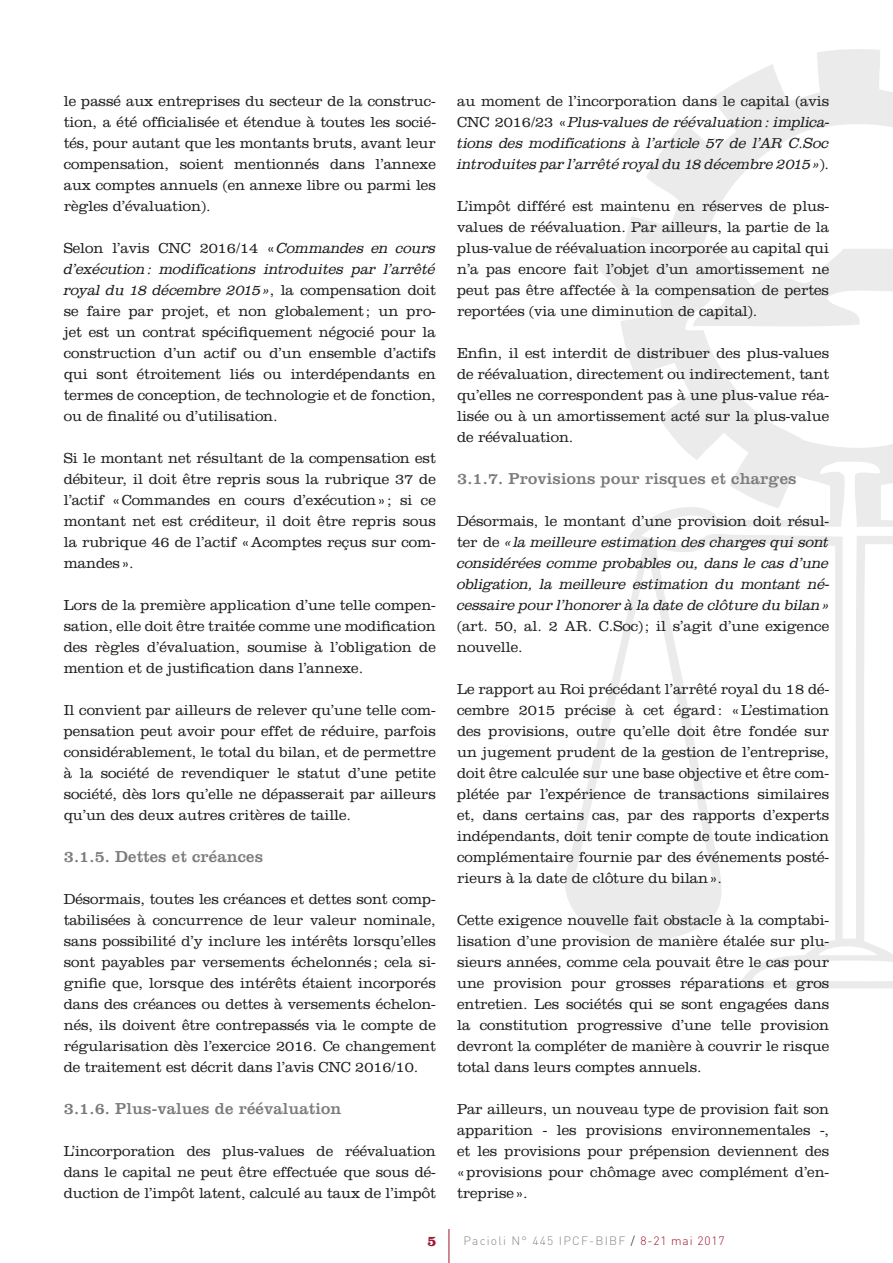
<style>
.page{position:relative;width:893px;height:1263px;background:#fff}
.page>*{position:absolute;margin:0;border:0;box-sizing:border-box;transform-origin:0 0}
.t1{font:16.5px "Clarendon LT Std";letter-spacing:.01em;color:#7c7b7b}
.t2{font:300 15px/21px "Clarendon LT Std";letter-spacing:-.005em;color:#1d1d1b;text-align:justify}
.t3{font:italic 300 15px/21px "Clarendon Std";letter-spacing:-.005em;color:#1d1d1b;text-align:justify}
.t4{font:700 14.85px "Clarendon LT Std";color:#9d162e}
.t5{font:300 12px "DIN";letter-spacing:.1em;color:#878787}
.s1{font-family:"Clarendon Std";font-style:italic}
.s2{font-family:"Clarendon LT Std";font-style:normal}
.s3{color:#1d1d1b}
.s4{color:#9d162e}
</style>
<div class="page">
<svg style="left:565px;top:49px;width:328px;height:939px"></svg>
<hr style="left:449px;top:1229px;width:1px;height:34px;background:#9d162e">
<p class="t2" style="left:64px;top:91px;width:374px">le passé aux entreprises du secteur de la construc&shy;tion, a été officialisée et étendue à toutes les socié&shy;tés, pour autant que les montants bruts, avant leur compensation, soient mentionnés dans l’annexe aux comptes annuels (en annexe libre ou parmi les règles d’évaluation).</p>
<p class="t2" style="left:64px;top:238px;width:374px">Selon l’avis CNC 2016/14 «<span class="s1">Commandes en cours</span></p>
<p class="t3" style="left:64px;top:259px;width:374px">d’exécution: modifications introduites par l’arrêté royal du 18 décembre 2015»<span class="s2">, la compensation doit</span></p>
<p class="t2" style="left:64px;top:301px;width:374px">se faire par projet, et non globalement; un pro&shy;jet est un contrat spécifiquement négocié pour la construction d’un actif ou d’un ensemble d’actifs qui sont étroitement liés ou interdépendants en termes de conception, de technologie et de fonction, ou de finalité ou d’utilisation.</p>
<p class="t2" style="left:64px;top:448px;width:374px">Si le montant net résultant de la compensation est débiteur, il doit être repris sous la rubrique 37 de l’actif «Commandes en cours d’exécution»; si ce montant net est créditeur, il doit être repris sous la rubrique 46 de l’actif «Acomptes reçus sur com&shy;mandes».</p>
<p class="t2" style="left:64px;top:595px;width:374px">Lors de la première application d’une telle compen&shy;sation, elle doit être traitée comme une modification des règles d’évaluation, soumise à l’obligation de mention et de justification dans l’annexe.</p>
<p class="t2" style="left:64px;top:700px;width:374px">Il convient par ailleurs de relever qu’une telle com&shy;pensation peut avoir pour effet de réduire, parfois considérablement, le total du bilan, et de permettre à la société de revendiquer le statut d’une petite société, dès lors qu’elle ne dépasserait par ailleurs qu’un des deux autres critères de taille.</p>
<p class="t1" style="left:64px;top:847px;width:201px">3.1.5. Dettes et créances</p>
<p class="t2" style="left:64px;top:889px;width:374px">Désormais, toutes les créances et dettes sont comp&shy;tabilisées à concurrence de leur valeur nominale, sans possibilité d’y inclure les intérêts lorsqu’elles sont payables par versements échelonnés; cela si&shy;gnifie que, lorsque des intérêts étaient incorporés dans des créances ou dettes à versements échelon&shy;nés, ils doivent être contrepassés via le compte de régularisation dès l’exercice 2016. Ce changement de traitement est décrit dans l’avis CNC 2016/10.</p>
<p class="t1" style="left:64px;top:1099px;width:279px">3.1.6. Plus-values de réévaluation</p>
<p class="t2" style="left:64px;top:1141px;width:374px">L’incorporation des plus-values de réévaluation dans le capital ne peut être effectuée que sous dé&shy;duction de l’impôt latent, calculé au taux de l’impôt</p>
<p class="t2" style="left:457px;top:91px;width:374px">au moment de l’incorporation dans le capital (avis</p>
<p class="t3" style="left:457px;top:112px;width:374px"><span class="s2">CNC 2016/23 «</span>Plus-values de réévaluation: implica&shy;tions des modifications à l’article 57 de l’AR C.Soc introduites par l’arrêté royal du 18 décembre 2015»<span class="s2">).</span></p>
<p class="t2" style="left:457px;top:196px;width:374px">L’impôt différé est maintenu en réserves de plus&shy;values de réévaluation. Par ailleurs, la partie de la plus-value de réévaluation incorporée au capital qui n’a pas encore fait l’objet d’un amortissement ne peut pas être affectée à la compensation de pertes reportées (via une diminution de capital).</p>
<p class="t2" style="left:457px;top:343px;width:374px">Enfin, il est interdit de distribuer des plus-values de réévaluation, directement ou indirectement, tant qu’elles ne correspondent pas à une plus-value réa&shy;lisée ou à un amortissement acté sur la plus-value de réévaluation.</p>
<p class="t1" style="left:457px;top:469px;width:341px">3.1.7. Provisions pour risques et charges</p>
<p class="t2" style="left:457px;top:511px;width:374px">Désormais, le montant d’une provision doit résul-</p>
<p class="t3" style="left:457px;top:532px;width:374px"><span class="s2">ter de</span> «la meilleure estimation des charges qui sont considérées comme probables ou, dans le cas d’une obligation, la meilleure estimation du montant né&shy;cessaire pour l’honorer à la date de clôture du bilan»</p>
<p class="t2" style="left:457px;top:616px;width:374px">(art. 50, al. 2 AR. C.Soc); il s’agit d’une exigence nouvelle.</p>
<p class="t2" style="left:457px;top:679px;width:374px">Le rapport au Roi précédant l’arrêté royal du 18 dé&shy;cembre 2015 précise à cet égard: «L’estimation des provisions, outre qu’elle doit être fondée sur un jugement prudent de la gestion de l’entreprise, doit être calculée sur une base objective et être com&shy;plétée par l’expérience de transactions similaires et, dans certains cas, par des rapports d’experts indépendants, doit tenir compte de toute indication complémentaire fournie par des événements posté&shy;rieurs à la date de clôture du bilan».</p>
<p class="t2" style="left:457px;top:910px;width:374px">Cette exigence nouvelle fait obstacle à la comptabi&shy;lisation d’une provision de manière étalée sur plu&shy;sieurs années, comme cela pouvait être le cas pour une provision pour grosses réparations et gros entretien. Les sociétés qui se sont engagées dans la constitution progressive d’une telle provision devront la compléter de manière à couvrir le risque total dans leurs comptes annuels.</p>
<p class="t2" style="left:457px;top:1099px;width:374px">Par ailleurs, un nouveau type de provision fait son apparition - les provisions environnementales -, et les provisions pour prépension deviennent des «provisions pour chômage avec complément d’en&shy;treprise».</p>
<p class="t4" style="left:427px;top:1232px;width:11px">5</p>
<p class="t5" style="left:463px;top:1233px;width:263px">Pacioli N° 445 IPCF-BIBF <span class="s3">/</span> <span class="s4">8-21 mai 2017</span></p>
</div>
